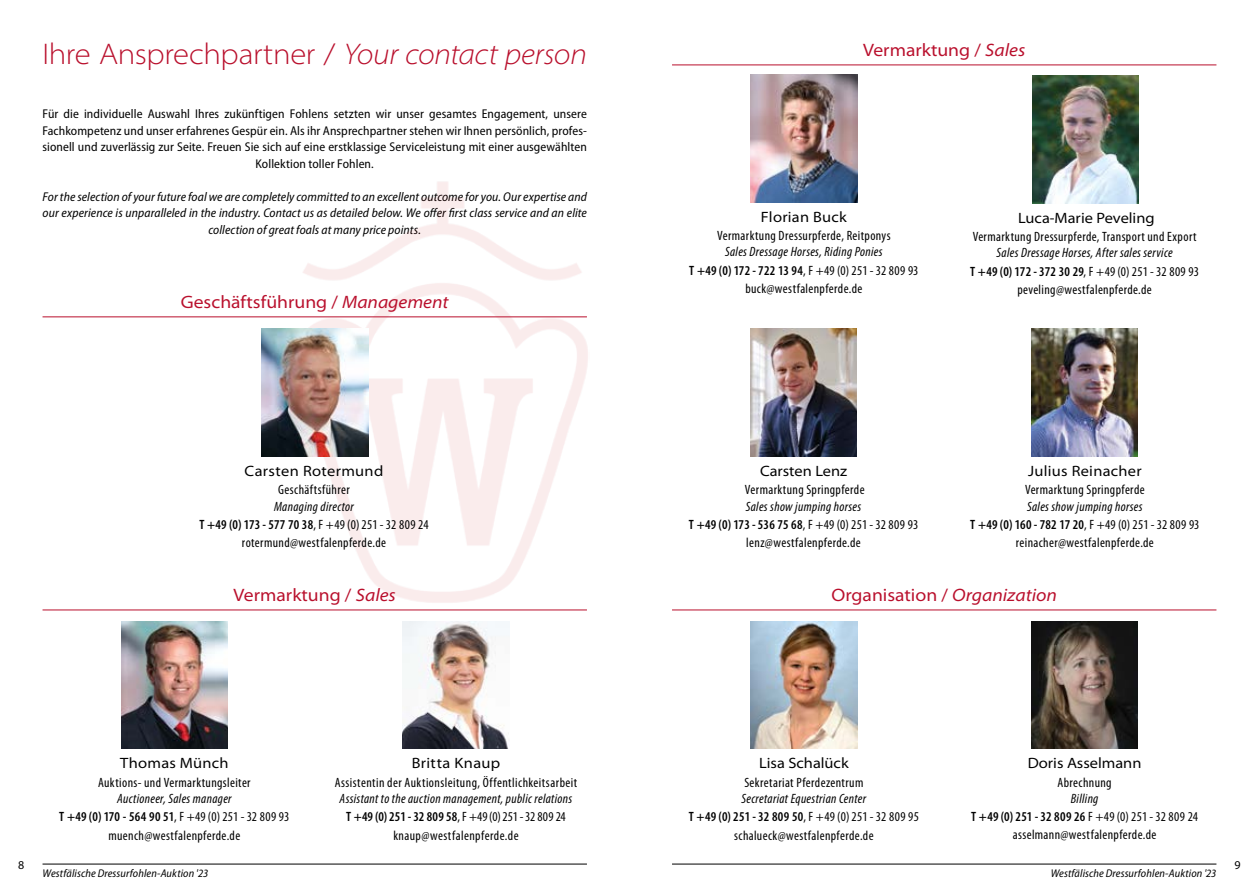
<style>
.page{position:relative;width:1259px;height:893px;background:#fff}
.page>*{position:absolute;margin:0;border:0;box-sizing:border-box;transform-origin:0 0}
.t1{font:300 semi-expanded 30px "Myriad Pro";letter-spacing:-.015em;color:#b90f2c}
.t2{font:semi-expanded 18px "Myriad Pro";color:#b90f2c}
.t3{font:semi-expanded 15px "Myriad Pro";letter-spacing:.015em;color:#000}
.t4{font:condensed 13.5px/18.3px "Myriad Pro";letter-spacing:.03em;color:#000;text-align:center}
.t5{font:italic condensed 13.5px/18.3px "Myriad Pro";letter-spacing:.025em;color:#000;text-align:center}
.t6{font:semi-condensed 12.75px/16.5px "Myriad Pro";letter-spacing:.005em;color:#000;text-align:center}
.t7{font:italic semi-condensed 12.75px/16.5px "Myriad Pro";letter-spacing:.01em;color:#000;text-align:center}
.t8{font:12px "Myriad Pro";color:#000}
.t9{font:italic semi-condensed 11.25px "Myriad Pro";letter-spacing:.01em;color:#000}
.s1{font-style:italic}
.s2{font-weight:600}
.s3{font-weight:600;font-style:normal}
.s4{font-style:normal}
</style>
<div class="page">
<img style="left:751px;top:621px;width:106px;height:128px">
<img style="left:121px;top:621px;width:106px;height:128px">
<img style="left:403px;top:621px;width:106px;height:128px">
<img style="left:1031px;top:621px;width:106px;height:128px">
<img style="left:294px;top:182px;width:294px;height:421px">
<hr style="left:43px;top:317px;width:544px;height:1px;background:#b90f2c">
<hr style="left:43px;top:610px;width:544px;height:1px;background:#b90f2c">
<img style="left:750px;top:75px;width:107px;height:127px">
<hr style="left:672px;top:610px;width:544px;height:1px;background:#b90f2c">
<hr style="left:672px;top:65px;width:544px;height:1px;background:#b90f2c">
<img style="left:750px;top:329px;width:106px;height:127px">
<img style="left:262px;top:329px;width:106px;height:127px">
<img style="left:1032px;top:76px;width:106px;height:127px">
<img style="left:1031px;top:329px;width:106px;height:127px">
<hr style="left:43px;top:864px;width:544px;height:1px;background:#000">
<hr style="left:672px;top:864px;width:544px;height:1px;background:#000">
<h1 class="t1" style="left:43px;top:36px;width:546px">Ihre Ansprechpartner / <span class="s1">Your contact person</span></h1>
<p class="t6" style="left:43px;top:106px;width:546px">Für die individuelle Auswahl Ihres zukünftigen Fohlens setzten wir unser gesamtes Engagement, unsere Fachkompetenz und unser erfahrenes Gespür ein. Als ihr Ansprechpartner stehen wir Ihnen persönlich, profes&shy;sionell und zuverlässig zur Seite. Freuen Sie sich auf eine erstklassige Serviceleistung mit einer ausgewählten Kollektion toller Fohlen.</p>
<p class="t7" style="left:43px;top:188px;width:546px">For the selection of your future foal we are completely committed to an excellent outcome for you. Our expertise and our experience is unparalleled in the industry. Contact us as detailed below. We offer first class service and an elite collection of great foals at many price points.</p>
<h2 class="t2" style="left:181px;top:291px;width:269px">Geschäftsführung / <span class="s1">Management</span></h2>
<p class="t3" style="left:245px;top:462px;width:140px">Carsten Rotermund</p>
<p class="t4" style="left:278px;top:481px;width:73px">Geschäftsführer</p>
<p class="t4" style="left:199px;top:497px;width:231px"><span class="s1">Managing director<br></span><span class="s2">T +49 (0) 173 - 577 70 38</span>, F +49(0)251-32 809 24 rotermund@westfalenpferde.de</p>
<h2 class="t2" style="left:234px;top:584px;width:164px">Vermarktung / <span class="s1">Sales</span></h2>
<p class="t8" style="left:18px;top:857px;width:8px">8</p>
<p class="t3" style="left:120px;top:754px;width:110px">Thomas Münch</p>
<p class="t4" style="left:98px;top:773px;width:154px">Auktions- und Vermarktungsleiter</p>
<p class="t4" style="left:59px;top:789px;width:232px"><span class="s1">Auctioneer, Sales manager<br></span><span class="s2">T +49 (0) 170 - 564 90 51</span>, F +49(0)251-32 809 93 muench@westfalenpferde.de</p>
<p class="t9" style="left:43px;top:866px;width:167px">Westfälische Dressurfohlen-Auktion '23</p>
<p class="t3" style="left:412px;top:754px;width:90px">Britta Knaup</p>
<p class="t4" style="left:335px;top:773px;width:244px">Assistentin der Auktionsleitung, Öffentlichkeitsarbeit</p>
<p class="t5" style="left:340px;top:789px;width:234px">Assistant to the auction management, public relations<br><span class="s3">T +49 (0) 251 - 32 809 58</span><span class="s4">, F +49(0)251-32 809 24 knaup@westfalenpferde.de</span></p>
<h2 class="t2" style="left:863px;top:39px;width:164px">Vermarktung / <span class="s1">Sales</span></h2>
<p class="t3" style="left:761px;top:207px;width:87px">Florian Buck</p>
<p class="t4" style="left:717px;top:226px;width:175px">Vermarktung Dressurpferde, Reitponys</p>
<p class="t4" style="left:689px;top:243px;width:231px"><span class="s1">Sales Dressage Horses, Riding Ponies<br></span><span class="s2">T +49 (0) 172 - 722 13 94</span>, F +49(0)251-32 809 93 buck@westfalenpferde.de</p>
<p class="t3" style="left:1018px;top:208px;width:138px">Luca-Marie Peveling</p>
<p class="t4" style="left:972px;top:227px;width:225px">Vermarktung Dressurpferde, Transport und Export</p>
<p class="t4" style="left:970px;top:244px;width:230px"><span class="s1">Sales Dressage Horses, After sales service<br></span><span class="s2">T +49 (0) 172 - 372 30 29</span>, F +49(0)251-32 809 93 peveling@westfalenpferde.de</p>
<p class="t3" style="left:760px;top:462px;width:89px">Carsten Lenz</p>
<p class="t4" style="left:745px;top:481px;width:121px">Vermarktung Springpferde</p>
<p class="t4" style="left:689px;top:497px;width:231px"><span class="s1">Sales show jumping horses<br></span><span class="s2">T +49 (0) 173 - 536 75 68</span>, F +49(0)251-32 809 93 lenz@westfalenpferde.de</p>
<p class="t3" style="left:1028px;top:462px;width:115px">Julius Reinacher</p>
<p class="t4" style="left:1025px;top:481px;width:121px">Vermarktung Springpferde</p>
<p class="t4" style="left:970px;top:497px;width:231px"><span class="s1">Sales show jumping horses<br></span><span class="s2">T +49 (0) 160 - 782 17 20</span>, F +49(0)251-32 809 93 reinacher@westfalenpferde.de</p>
<h2 class="t2" style="left:831px;top:584px;width:227px">Organisation / <span class="s1">Organization</span></h2>
<p class="t3" style="left:759px;top:754px;width:91px">Lisa Schalück</p>
<p class="t4" style="left:744px;top:773px;width:121px">Sekretariat Pferdezentrum</p>
<p class="t4" style="left:689px;top:789px;width:231px"><span class="s1">Secretariat Equestrian Center<br></span><span class="s2">T +49 (0) 251 - 32 809 50</span>, F +49(0)251-32 809 95 schalueck@westfalenpferde.de</p>
<p class="t3" style="left:1027px;top:754px;width:115px">Doris Asselmann</p>
<p class="t4" style="left:1057px;top:773px;width:56px">Abrechnung</p>
<p class="t4" style="left:971px;top:789px;width:228px"><span class="s1">Billing<br></span><span class="s2">T +49 (0) 251 - 32 809 26</span> F +49(0)251-32 809 24 asselmann@westfalenpferde.de</p>
<p class="t9" style="left:1050px;top:866px;width:167px">Westfälische Dressurfohlen-Auktion '23</p>
<p class="t8" style="left:1234px;top:857px;width:8px">9</p>
</div>
